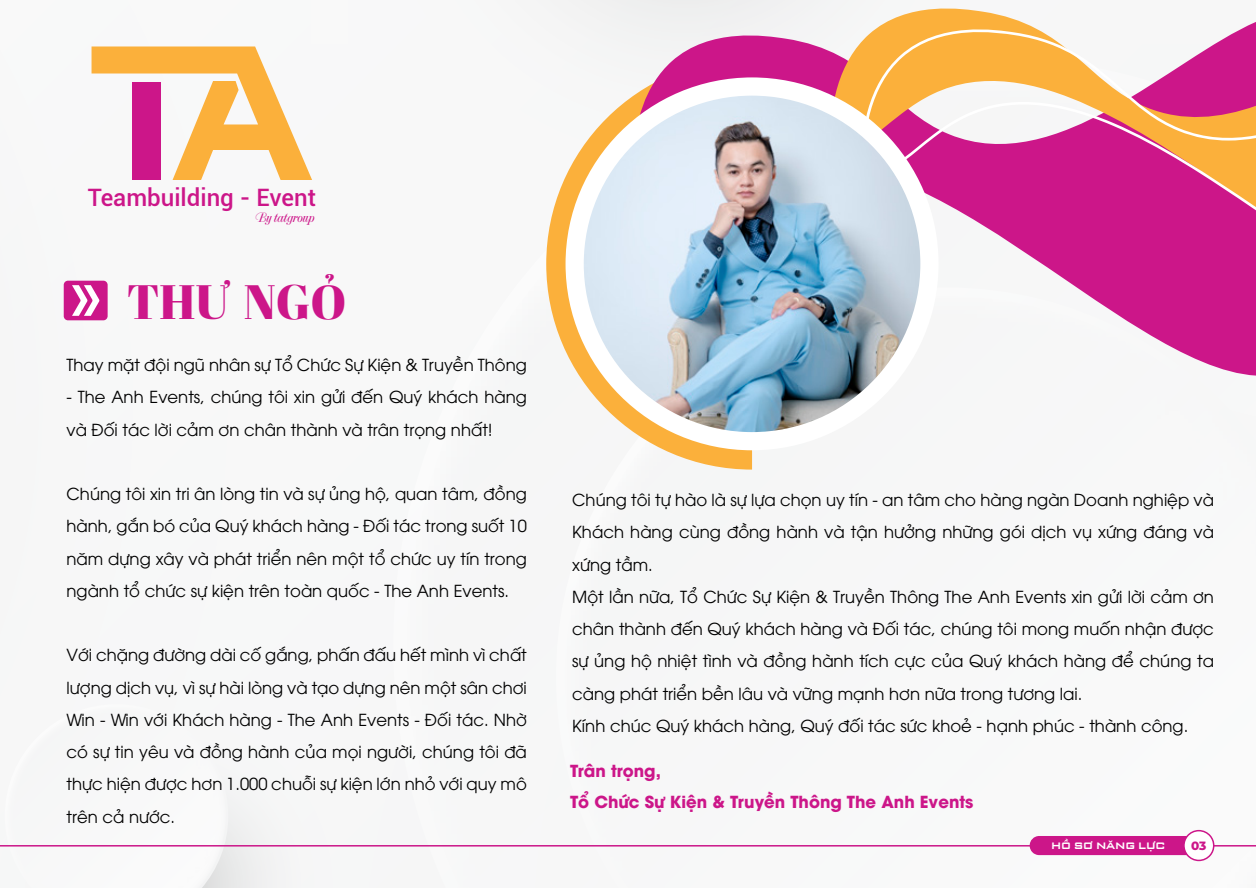
<style>
.page{position:relative;width:1256px;height:888px;background:#f7f8f8}
.page>*{position:absolute;margin:0;border:0;box-sizing:border-box;transform-origin:0 0}
.t1{font:48px "SVN Abril Fatface";color:#cc1689}
.t2{font:500 24px "Roboto";color:#cc1689}
.t3{font:16.5px/32.2px "UTM Avo";color:#000}
.t4{font:700 16.5px/31.5px "UTM Avo";color:#cc1689}
.t5{font:13.5px "UTM French Vanilla";color:#cc1689}
.t6{font:800 12px "Montserrat";color:#cc1689}
.t7{font:700 9.75px "UTM Banque";letter-spacing:.05em;color:#fff}
</style>
<div class="page">
<hr style="left:0;top:845px;width:1256px;height:2px;background:#cc1689">
<svg style="left:1029px;top:829px;width:186px;height:33px"></svg>
<svg style="left:546px;top:108px;width:206px;height:362px"></svg>
<svg style="left:618px;top:35px;width:637px;height:341px;fill:#cc1689"></svg>
<svg style="left:828px;top:8px;width:191px;height:103px"></svg>
<svg style="left:859px;top:21px;width:397px;height:189px"></svg>
<div style="left:565px;top:77px;width:373px;height:373px;background:#fff;border-radius:50%"></div>
<img style="left:584px;top:96px;width:336px;height:336px;border-radius:168px">
<div style="left:64px;top:281px;width:44px;height:39px;background:#cc1689;border-radius:4px"></div>
<svg style="left:72px;top:285px;width:27px;height:31px"></svg>
<svg style="left:92px;top:46px;width:220px;height:134px"></svg>
<h2 class="t2" style="left:88px;top:180px;width:230px">Teambuilding - Event</h2>
<p class="t5" style="left:255px;top:209px;width:60px">By tatgroup</p>
<h1 class="t1" style="left:127px;top:266px;width:221px">THƯ NGỎ</h1>
<p class="t3" style="left:67px;top:347px;width:462px">Thay mặt đội ngũ nhân sự Tổ Chức Sự Kiện &amp; Truyền Thông</p>
<p class="t3" style="left:67px;top:380px;width:462px">- The Anh Events, chúng tôi xin gửi đến Quý khách hàng và Đối tác lời cảm ơn chân thành và trân trọng nhất!</p>
<p class="t3" style="left:67px;top:476px;width:462px;text-align:justify">Chúng tôi xin tri ân lòng tin và sự ủng hộ, quan tâm, đồng hành, gắn bó của Quý khách hàng - Đối tác trong suốt 10 năm dựng xây và phát triển nên một tổ chức uy tín trong ngành tổ chức sự kiện trên toàn quốc - The Anh Events.</p>
<p class="t3" style="left:67px;top:638px;width:462px;text-align:justify">Với chặng đường dài cố gắng, phấn đấu hết mình vì chất lượng dịch vụ, vì sự hài lòng và tạo dựng nên một sân chơi Win - Win với Khách hàng - The Anh Events - Đối tác. Nhờ có sự tin yêu và đồng hành của mọi người, chúng tôi đã thực hiện được hơn 1.000 chuỗi sự kiện lớn nhỏ với quy mô trên cả nước.</p>
<p class="t3" style="left:572px;top:482px;width:643px">Chúng tôi tự hào là sự lựa chọn uy tín - an tâm cho hàng ngàn Doanh nghiệp và Khách hàng cùng đồng hành và tận hưởng những gói dịch vụ xứng đáng và xứng tầm.<br>Một lần nữa, Tổ Chức Sự Kiện &amp; Truyền Thông The Anh Events xin gửi lời cảm ơn chân thành đến Quý khách hàng và Đối tác, chúng tôi mong muốn nhận được sự ủng hộ nhiệt tình và đồng hành tích cực của Quý khách hàng để chúng ta càng phát triển bền lâu và vững mạnh hơn nữa trong tương lai.<br>Kính chúc Quý khách hàng, Quý đối tác sức khoẻ - hạnh phúc - thành công.</p>
<p class="t4" style="left:570px;top:753px;width:405px">Trân trọng,<br>Tổ Chức Sự Kiện &amp; Truyền Thông The Anh Events</p>
<p class="t7" style="left:1051px;top:839px;width:115px">HỒ SƠ NĂNG LỰC</p>
<p class="t6" style="left:1191px;top:837px;width:17px">03</p>
</div>
